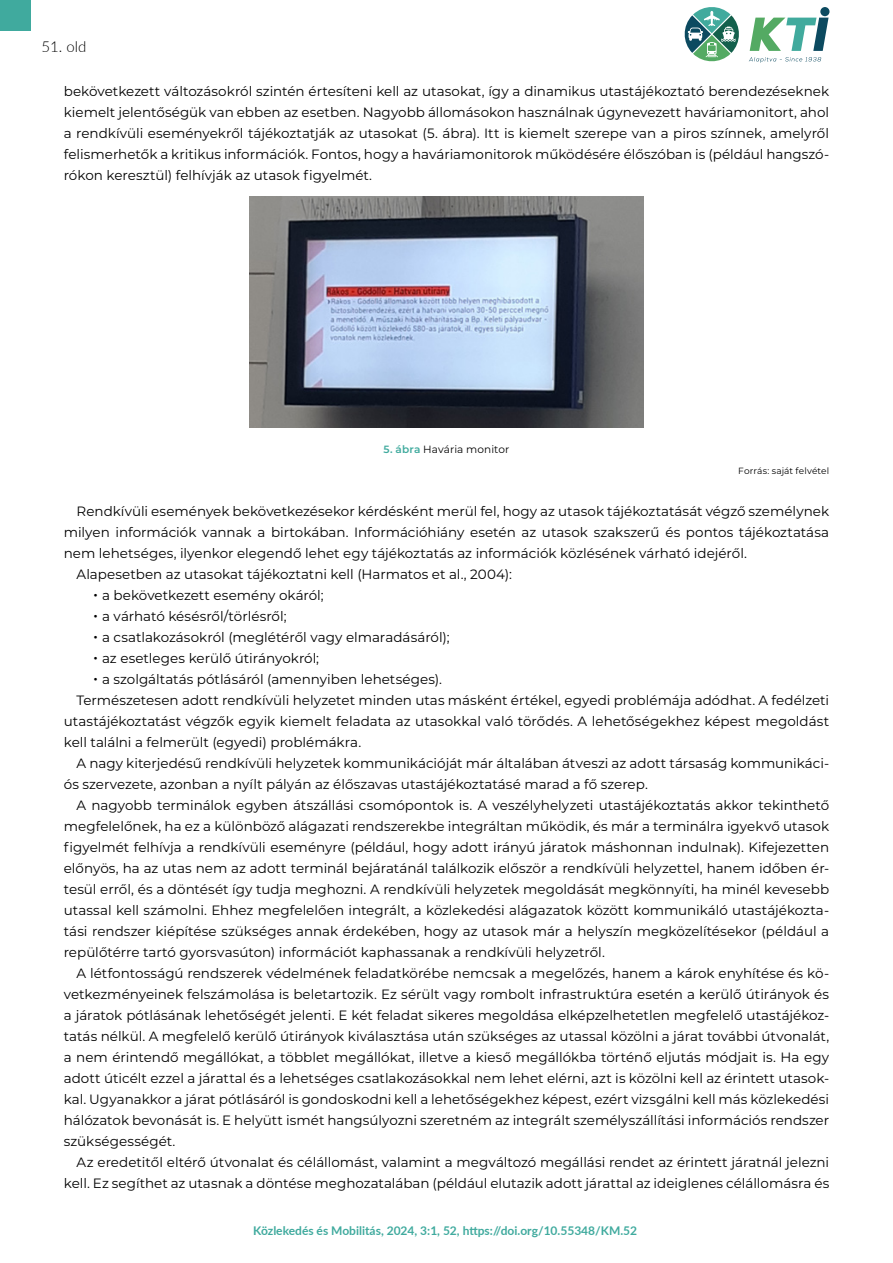
<style>
.page{position:relative;width:893px;height:1263px;background:#fff}
.page>*{position:absolute;margin:0;border:0;box-sizing:border-box;transform-origin:0 0}
.t1{font:300 15px "Lato";color:#000}
.t2{font:13.5px/21px "Montserrat";color:#000;text-align:justify}
.t3{font:700 12px "Lato";color:#40aa9e}
.t4{font:10.5px "Montserrat";letter-spacing:.01em;color:#000}
.t5{font:9px "Montserrat";letter-spacing:.015em;color:#000}
.s1{font-weight:600;color:#40aa9e}
.s2{font-weight:700}
</style>
<div class="page">
<div style="left:0;top:0;width:30px;height:31px;background:#40aa9e"></div>
<svg style="left:750px;top:18px;width:78px;height:33px"></svg>
<div style="left:820px;top:7px;width:9px;height:9px;background:#0c4a60;border-radius:50%"></div>
<svg style="left:749px;top:57px;width:72px;height:6px"></svg>
<svg style="left:684px;top:7px;width:55px;height:55px"></svg>
<img style="left:249px;top:197px;width:395px;height:231px">
<p class="t1" style="left:41px;top:36px;width:46px">51. old</p>
<p class="t2" style="left:64px;top:80px;width:767px">bekövetkezett változásokról szintén értesíteni kell az utasokat, így a dinamikus utastájékoztató berendezéseknek kiemelt jelentőségük van ebben az esetben. Nagyobb állomásokon használnak úgynevezett haváriamonitort, ahol a rendkívüli eseményekről tájékoztatják az utasokat (5. ábra). Itt is kiemelt szerepe van a piros színnek, amelyről felismerhetők a kritikus információk. Fontos, hogy a haváriamonitorok működésére élőszóban is (például hangszó&shy;rókon keresztül) felhívják az utasok figyelmét.</p>
<p class="t4" style="left:384px;top:442px;width:127px"><span class="s1">5. ábra</span> Havária monitor</p>
<p class="t5" style="left:738px;top:464px;width:92px">Forrás: saját felvétel</p>
<p class="t2" style="left:77px;top:500px;width:754px">Rendkívüli események bekövetkezésekor kérdésként merül fel, hogy az utasok tájékoztatását végző személynek</p>
<p class="t2" style="left:64px;top:521px;width:767px">milyen információk vannak a birtokában. Információhiány esetén az utasok szakszerű és pontos tájékoztatása</p>
<p class="t2" style="left:64px;top:542px;width:685px">nem lehetséges, ilyenkor elegendő lehet egy tájékoztatás az információk közlésének várható idejéről.</p>
<p class="t2" style="left:77px;top:563px;width:437px">Alapesetben az utasokat tájékoztatni kell (Harmatos et al., 2004):</p>
<p class="t2" style="left:93px;top:584px;width:232px"><span class="s2">∙</span> a bekövetkezett esemény okáról;</p>
<p class="t2" style="left:93px;top:605px;width:195px"><span class="s2">∙</span> a várható késésről/törlésről;</p>
<p class="t2" style="left:93px;top:626px;width:358px"><span class="s2">∙</span> a csatlakozásokról (meglétéről vagy elmaradásáról);</p>
<p class="t2" style="left:93px;top:647px;width:227px"><span class="s2">∙</span> az esetleges kerülő útirányokról;</p>
<p class="t2" style="left:93px;top:668px;width:350px"><span class="s2">∙</span> a szolgáltatás pótlásáról (amennyiben lehetséges).</p>
<p class="t2" style="left:77px;top:689px;width:754px">Természetesen adott rendkívüli helyzetet minden utas másként értékel, egyedi problémája adódhat. A fedélzeti</p>
<p class="t2" style="left:64px;top:710px;width:767px">utastájékoztatást végzők egyik kiemelt feladata az utasokkal való törődés. A lehetőségekhez képest megoldást</p>
<p class="t2" style="left:64px;top:731px;width:299px">kell találni a felmerült (egyedi) problémákra.</p>
<p class="t2" style="left:77px;top:752px;width:754px">A nagy kiterjedésű rendkívüli helyzetek kommunikációját már általában átveszi az adott társaság kommunikáci-</p>
<p class="t2" style="left:64px;top:773px;width:586px">ós szervezete, azonban a nyílt pályán az élőszavas utastájékoztatásé marad a fő szerep.</p>
<p class="t2" style="left:77px;top:794px;width:754px">A nagyobb terminálok egyben átszállási csomópontok is. A veszélyhelyzeti utastájékoztatás akkor tekinthető</p>
<p class="t2" style="left:64px;top:815px;width:767px">megfelelőnek, ha ez a különböző alágazati rendszerekbe integráltan működik, és már a terminálra igyekvő utasok</p>
<p class="t2" style="left:64px;top:836px;width:767px">figyelmét felhívja a rendkívüli eseményre (például, hogy adott irányú járatok máshonnan indulnak). Kifejezetten</p>
<p class="t2" style="left:64px;top:857px;width:767px">előnyös, ha az utas nem az adott terminál bejáratánál találkozik először a rendkívüli helyzettel, hanem időben ér-</p>
<p class="t2" style="left:64px;top:878px;width:767px">tesül erről, és a döntését így tudja meghozni. A rendkívüli helyzetek megoldását megkönnyíti, ha minél kevesebb</p>
<p class="t2" style="left:64px;top:899px;width:767px">utassal kell számolni. Ehhez megfelelően integrált, a közlekedési alágazatok között kommunikáló utastájékozta-</p>
<p class="t2" style="left:64px;top:920px;width:767px">tási rendszer kiépítése szükséges annak érdekében, hogy az utasok már a helyszín megközelítésekor (például a</p>
<p class="t2" style="left:64px;top:941px;width:543px">repülőtérre tartó gyorsvasúton) információt kaphassanak a rendkívüli helyzetről.</p>
<p class="t2" style="left:77px;top:962px;width:754px">A létfontosságú rendszerek védelmének feladatkörébe nemcsak a megelőzés, hanem a károk enyhítése és kö-</p>
<p class="t2" style="left:64px;top:983px;width:767px">vetkezményeinek felszámolása is beletartozik. Ez sérült vagy rombolt infrastruktúra esetén a kerülő útirányok és</p>
<p class="t2" style="left:64px;top:1004px;width:767px">a járatok pótlásának lehetőségét jelenti. E két feladat sikeres megoldása elképzelhetetlen megfelelő utastájékoz-</p>
<p class="t2" style="left:64px;top:1025px;width:767px">tatás nélkül. A megfelelő kerülő útirányok kiválasztása után szükséges az utassal közölni a járat további útvonalát,</p>
<p class="t2" style="left:64px;top:1046px;width:767px">a nem érintendő megállókat, a többlet megállókat, illetve a kieső megállókba történő eljutás módjait is. Ha egy</p>
<p class="t2" style="left:64px;top:1067px;width:767px">adott úticélt ezzel a járattal és a lehetséges csatlakozásokkal nem lehet elérni, azt is közölni kell az érintett utasok-</p>
<p class="t2" style="left:64px;top:1088px;width:767px">kal. Ugyanakkor a járat pótlásáról is gondoskodni kell a lehetőségekhez képest, ezért vizsgálni kell más közlekedési</p>
<p class="t2" style="left:64px;top:1109px;width:767px">hálózatok bevonását is. E helyütt ismét hangsúlyozni szeretném az integrált személyszállítási információs rendszer</p>
<p class="t2" style="left:64px;top:1130px;width:113px">szükségességét.</p>
<p class="t2" style="left:77px;top:1151px;width:754px">Az eredetitől eltérő útvonalat és célállomást, valamint a megváltozó megállási rendet az érintett járatnál jelezni</p>
<p class="t2" style="left:64px;top:1172px;width:767px">kell. Ez segíthet az utasnak a döntése meghozatalában (például elutazik adott járattal az ideiglenes célállomásra és</p>
<p class="t3" style="left:253px;top:1221px;width:385px">Közlekedés és Mobilitás, 2024, 3:1, 52, https://doi.org/10.55348/KM.52</p>
</div>
